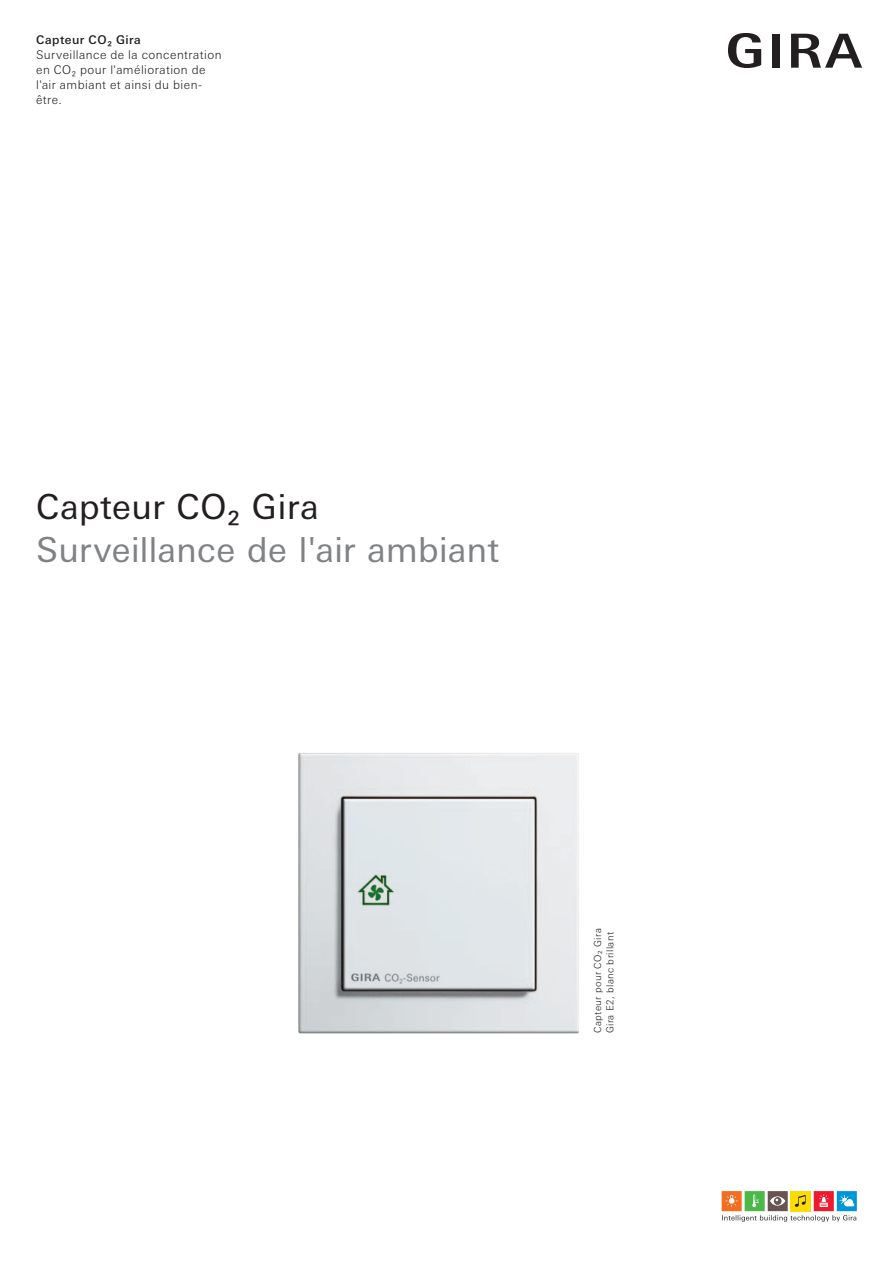
<style>
.page{position:relative;width:893px;height:1263px;background:#fff}
.page>*{position:absolute;margin:0;border:0;box-sizing:border-box;transform-origin:0 0}
.t1{font:34.5px "Linotype Univers Basic";letter-spacing:.01em;color:#808285}
.t2{font:34.5px "Linotype Univers Basic";letter-spacing:.015em;color:#231f20}
.t3{font:300 12px/15px "Linotype Univers Basic";letter-spacing:.035em;color:#231f20}
.t4{font:500 12px "Linotype Univers Basic";letter-spacing:.04em;color:#231f20}
.t5{font:300 9.75px/12.1px "Linotype Univers Basic";letter-spacing:.04em;color:#231f20}
</style>
<div class="page">
<div style="left:772px;top:34px;width:7px;height:34px;background:#231f20"></div>
<svg style="left:728px;top:33px;width:33px;height:35px"></svg>
<svg style="left:791px;top:34px;width:71px;height:34px"></svg>
<svg style="left:722px;top:1191px;width:135px;height:31px"></svg>
<img style="left:298px;top:753px;width:281px;height:280px">
<p class="t4" style="left:36px;top:34px;width:72px">Capteur CO</p>
<p class="t4" style="left:107px;top:40px;width:6px">²</p>
<p class="t4" style="left:116px;top:34px;width:26px">Gira</p>
<p class="t3" style="left:36px;top:48px;width:187px">Surveillance de la concentration en CO</p>
<p class="t3" style="left:72px;top:69px;width:6px">²</p>
<p class="t3" style="left:36px;top:63px;width:171px;text-indent:44px">pour l'amélioration de l'air ambiant et ainsi du bien&shy;être.</p>
<h1 class="t2" style="left:36px;top:492px;width:192px">Capteur CO</h1>
<h1 class="t2" style="left:252px;top:492px;width:69px">Gira</h1>
<h1 class="t1" style="left:36px;top:535px;width:465px">Surveillance de l'air ambiant</h1>
<h1 class="t2" style="left:227px;top:509px;width:14px">²</h1>
<p class="t5" style="left:592px;top:1033px;width:107px;rotate:-90deg">Capteur pour CO² Gira<br>Gira E2, blanc brillant</p>
</div>
